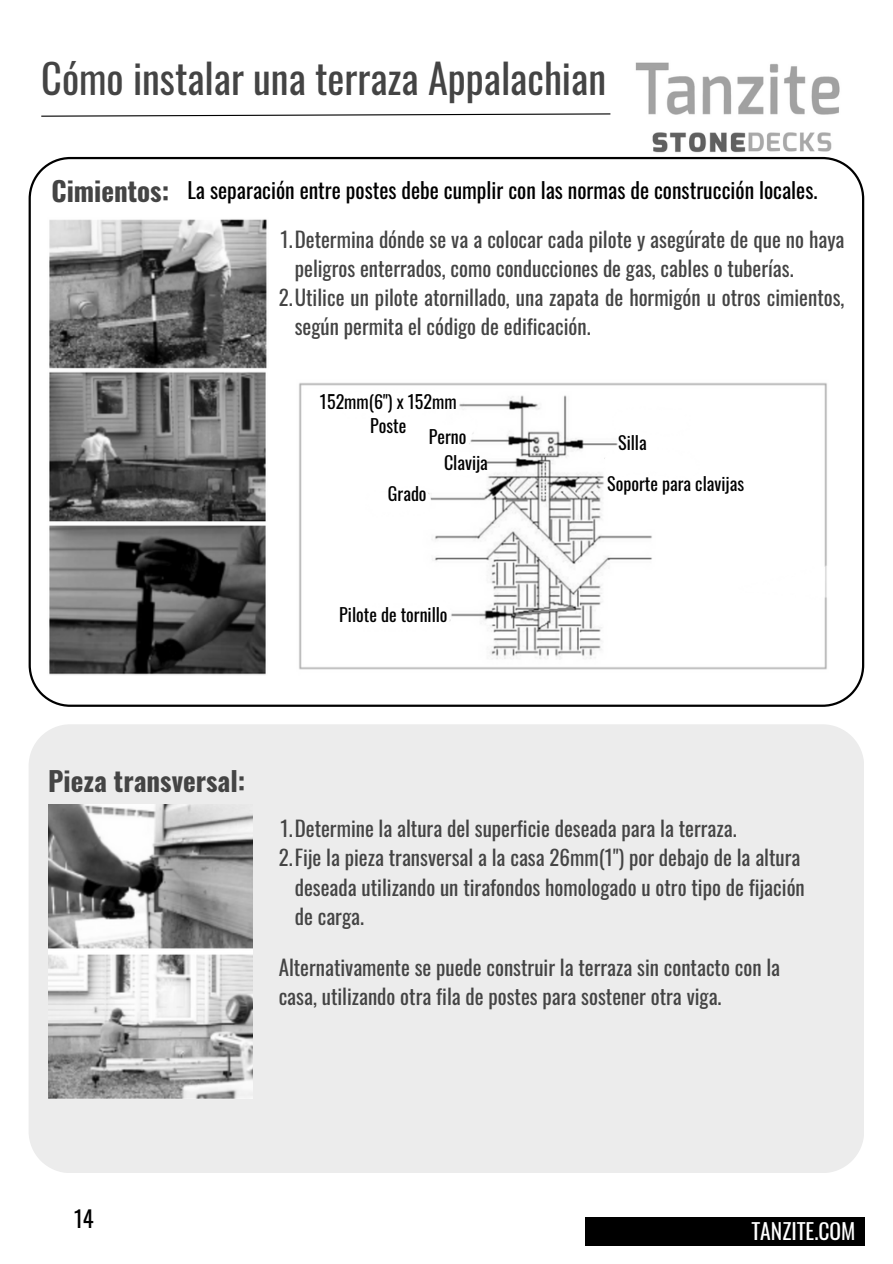
<style>
.page{position:relative;width:893px;height:1264px;background:#fff}
.page>*{position:absolute;margin:0;border:0;box-sizing:border-box;transform-origin:0 0}
.t1{font:40.35px "Oswald";color:#444}
.t2{font:700 27px "Oswald";color:#444}
.t3{font:22.5px "Oswald";color:#000}
.t4{font:21.6px "Oswald";color:#000}
.t5{font:21.6px "Oswald";color:#fff}
.t6{font:21px/29.2px "Oswald";color:#444}
.t7{font:18px/24.8px "Oswald";color:#000;text-align:center}
</style>
<div class="page">
<div style="left:585px;top:1217px;width:279px;height:28px;background:#000"></div>
<img style="left:610px;top:62px;width:230px;height:95px">
<svg style="left:41px;top:113px;width:570px;height:4px"></svg>
<svg style="left:29px;top:157px;width:835px;height:550px"></svg>
<img style="left:46px;top:217px;width:223px;height:458px">
<img style="left:296px;top:376px;width:532px;height:299px">
<div style="left:29px;top:724px;width:835px;height:449px;background:#ececec"></div>
<img style="left:48px;top:804px;width:205px;height:294px">
<p class="t1" style="left:41px;top:47px;width:566px">Cómo instalar una terraza Appalachian</p>
<p class="t2" style="left:51px;top:169px;width:119px">Cimientos:</p>
<p class="t4" style="left:187px;top:173px;width:631px">La separación entre postes debe cumplir con las normas de construcción locales.</p>
<p class="t6" style="left:295px;top:224px;width:551px;text-indent:-14px">1.Determina dónde se va a colocar cada pilote y asegúrate de que no haya peligros enterrados, como conducciones de gas, cables o tuberías.</p>
<p class="t6" style="left:295px;top:282px;width:551px;text-indent:-16px">2.Utilice un pilote atornillado, una zapata de hormigón u otros cimientos, según permita el código de edificación.</p>
<p class="t7" style="left:320px;top:388px;width:138px">152mm(6") x 152mm<br>Poste</p>
<p class="t7" style="left:429px;top:423px;width:39px">Perno</p>
<p class="t7" style="left:444px;top:449px;width:45px">Clavija</p>
<p class="t7" style="left:388px;top:481px;width:40px">Grado</p>
<p class="t7" style="left:618px;top:429px;width:30px">Silla</p>
<p class="t7" style="left:607px;top:470px;width:138px">Soporte para clavijas</p>
<p class="t7" style="left:339px;top:601px;width:110px">Pilote de tornillo</p>
<p class="t2" style="left:48px;top:760px;width:198px">Pieza transversal:</p>
<p class="t6" style="left:280px;top:813px;width:457px">1.Determine la altura del superficie deseada para la terraza.</p>
<p class="t6" style="left:295px;top:842px;width:511px;text-indent:-16px">2.Fije la pieza transversal a la casa 26mm(1") por debajo de la altura deseada utilizando un tirafondos homologado u otro tipo de fijación de carga.</p>
<p class="t6" style="left:279px;top:951px;width:503px">Alternativamente se puede construir la terraza sin contacto con la casa, utilizando otra fila de postes para sostener otra viga.</p>
<p class="t3" style="left:74px;top:1201px;width:21px">14</p>
<p class="t5" style="left:751px;top:1213px;width:106px">TANZITE.COM</p>
</div>
